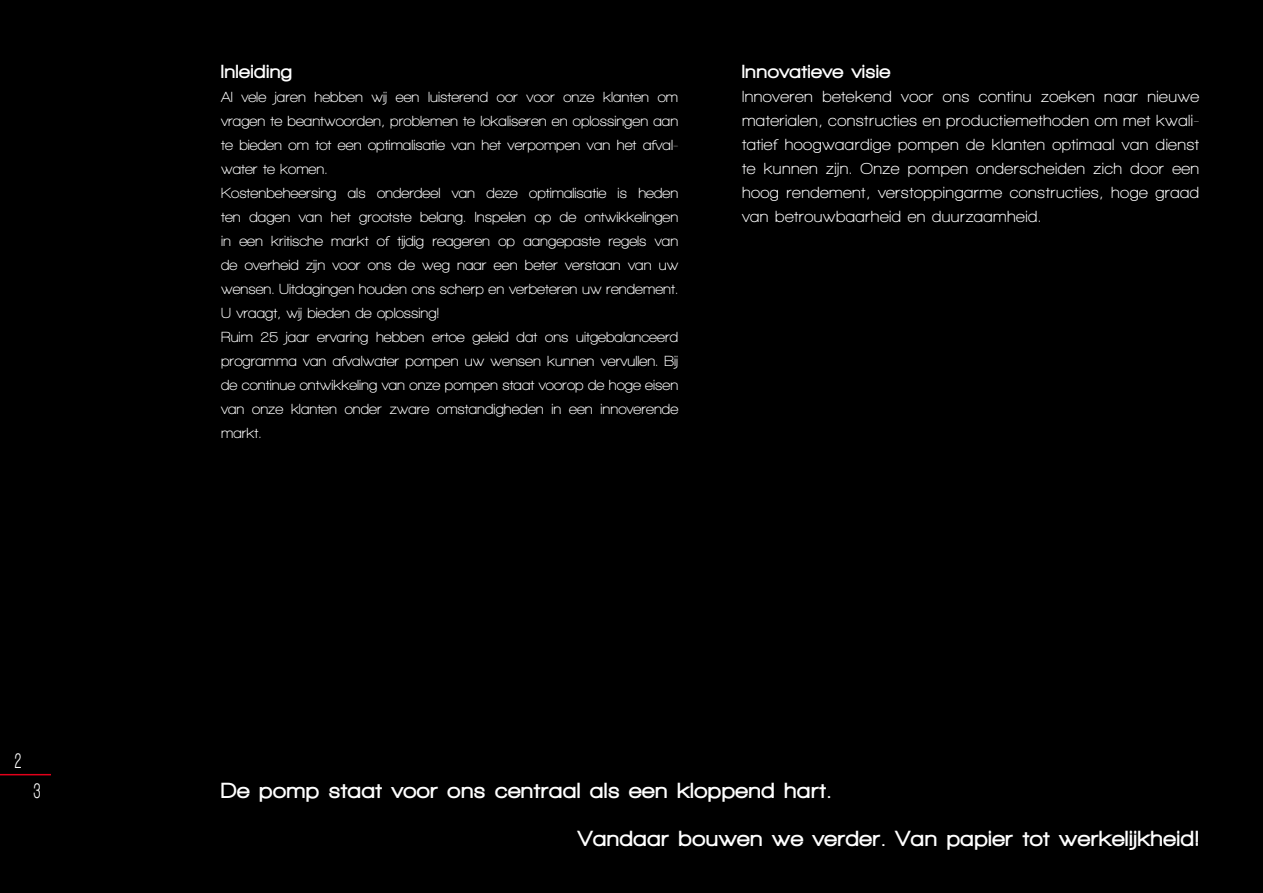
<style>
.page{position:relative;width:1263px;height:893px;background:#000}
.page>*{position:absolute;margin:0;border:0;box-sizing:border-box;transform-origin:0 0}
.t1{font:900 22.5px/48px "Walkway";letter-spacing:.05em;color:#fff}
.t2{font:700 ultra-condensed 22.5px "Walkway";color:#fff}
.t3{font:900 19.5px "Walkway";letter-spacing:.05em;color:#fff}
.t4{font:700 16.5px/24px "Walkway";letter-spacing:.025em;color:#fff;text-align:justify}
.t5{font:700 15px/24px "Walkway";color:#fff}
</style>
<div class="page">
<hr style="left:0;top:774px;width:51px;height:1px;background:#e2001a">
<div style="left:15px;top:754px;width:29px;height:48px;background:#000"></div>
<h1 class="t2" style="left:15px;top:748px;width:8px">2</h1>
<h1 class="t2" style="left:34px;top:778px;width:8px">3</h1>
<h2 class="t3" style="left:221px;top:61px;width:72px">Inleiding</h2>
<p class="t5" style="left:221px;top:85px;width:459px">Al vele jaren hebben wij een luisterend oor voor onze klanten om vragen te beantwoorden, problemen te lokaliseren en oplossingen aan te bieden om tot een optimalisatie van het verpompen van het afval&shy;water te komen.<br>Kostenbeheersing als onderdeel van deze optimalisatie is heden ten dagen van het grootste belang. Inspelen op de ontwikkelingen in een kritische markt of tijdig reageren op aangepaste regels van de overheid zijn voor ons de weg naar een beter verstaan van uw wensen. Uitdagingen houden ons scherp en verbeteren uw rendement.<br>U vraagt, wij bieden de oplossing!<br>Ruim 25 jaar ervaring hebben ertoe geleid dat ons uitgebalanceerd programma van afvalwater pompen uw wensen kunnen vervullen. Bij de continue ontwikkeling van onze pompen staat voorop de hoge eisen van onze klanten onder zware omstandigheden in een innoverende markt.</p>
<h2 class="t3" style="left:742px;top:61px;width:150px">Innovatieve visie</h2>
<p class="t4" style="left:742px;top:84px;width:459px">Innoveren betekend voor ons continu zoeken naar nieuwe materialen, constructies en productiemethoden om met kwali&shy;tatief hoogwaardige pompen de klanten optimaal van dienst te kunnen zijn. Onze pompen onderscheiden zich door een hoog rendement, verstoppingarme constructies, hoge graad van betrouwbaarheid en duurzaamheid.</p>
<h1 class="t1" style="left:578px;top:766px;width:622px;text-indent:-357px">De pomp staat voor ons centraal als een kloppend hart.<br>Vandaar bouwen we verder. Van papier tot werkelijkheid!</h1>
</div>
